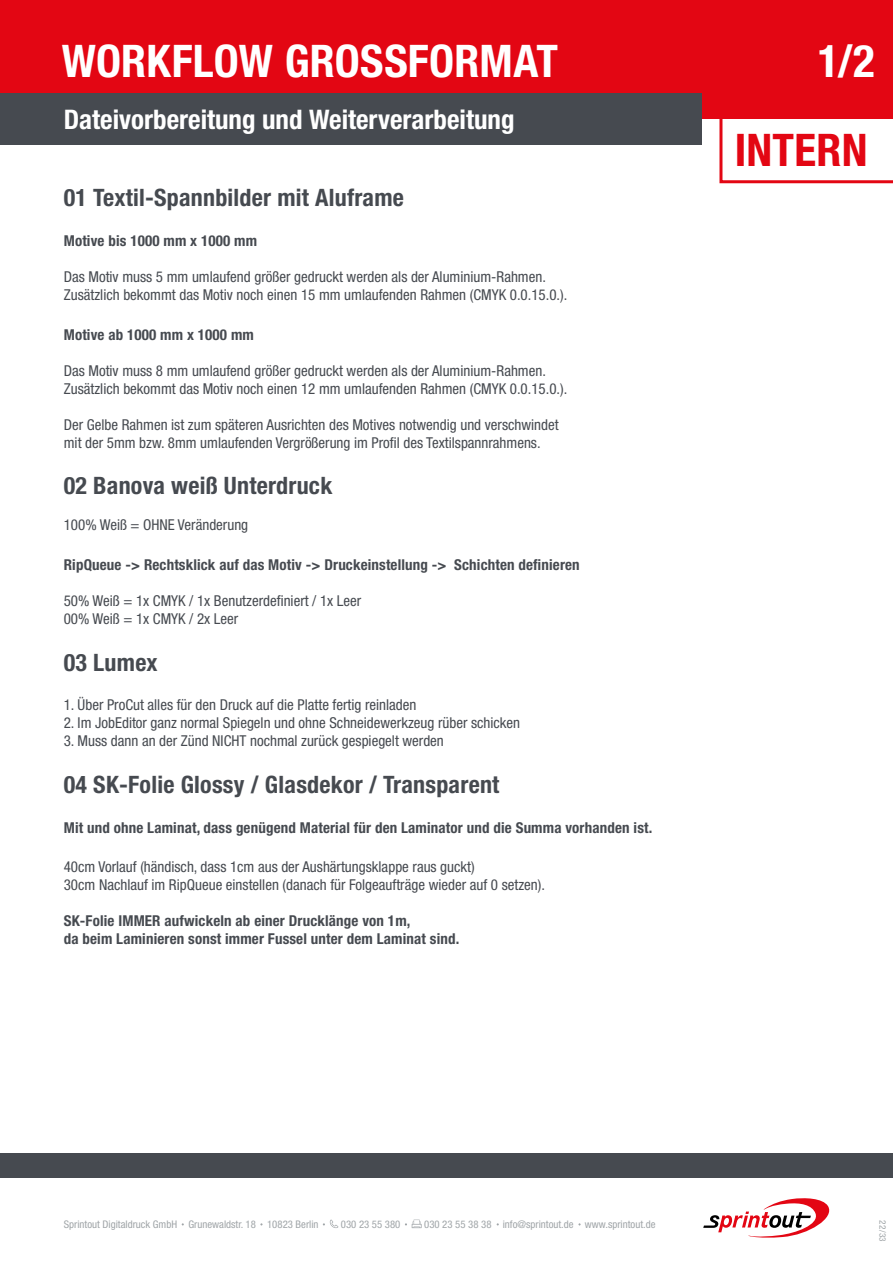
<style>
.page{position:relative;width:893px;height:1263px;background:#fff}
.page>*{position:absolute;margin:0;border:0;box-sizing:border-box;transform-origin:0 0}
.t1{font:700 condensed 45px "Helvetica Neue LT Std";letter-spacing:.005em;color:#fff}
.t2{font:700 condensed 45px "Helvetica Neue LT Std";letter-spacing:.005em;color:#e30613}
.t3{font:700 condensed 27px "Helvetica Neue LT Std";color:#fff}
.t4{font:700 condensed 24px "Helvetica Neue LT Std";letter-spacing:.01em;color:#464a50}
.t5{font:condensed 15px/18px "Helvetica Neue LT Std";color:#464a50}
.t6{font:700 condensed 15px/18px "Helvetica Neue LT Std";letter-spacing:.01em;color:#464a50}
.t7{font:condensed 10.5px "Helvetica Neue LT Std";color:#a0a5a8}
.t8{font:condensed 9px "Helvetica Neue LT Std";color:#a0a5a8}
</style>
<div class="page">
<div style="left:0;top:0;width:893px;height:119px;background:#e30613"></div>
<div style="left:0;top:94px;width:702px;height:51px;background:#464a50"></div>
<svg style="left:703px;top:1198px;width:127px;height:40px"></svg>
<svg style="left:323px;top:1219px;width:15px;height:9px"></svg>
<svg style="left:405px;top:1219px;width:17px;height:9px"></svg>
<div style="left:0;top:1153px;width:893px;height:25px;background:#464a50"></div>
<svg style="left:719px;top:119px;width:174px;height:64px"></svg>
<h1 class="t1" style="left:62px;top:34px;width:498px">WORKFLOW GROSSFORMAT</h1>
<h1 class="t1" style="left:818px;top:34px;width:58px">1/2</h1>
<h2 class="t3" style="left:64px;top:103px;width:452px">Dateivorbereitung und Weiterverarbeitung</h2>
<h3 class="t4" style="left:64px;top:183px;width:342px">01 Textil-Spannbilder mit Aluframe</h3>
<p class="t6" style="left:64px;top:231px;width:195px">Motive bis 1000 mm x 1000 mm</p>
<p class="t5" style="left:64px;top:268px;width:505px">Das Motiv muss 5 mm umlaufend größer gedruckt werden als der Aluminium-Rahmen.<br>Zusätzlich bekommt das Motiv noch einen 15 mm umlaufenden Rahmen (CMYK 0.0.15.0.).</p>
<p class="t6" style="left:64px;top:325px;width:192px">Motive ab 1000 mm x 1000 mm</p>
<p class="t5" style="left:64px;top:361px;width:505px">Das Motiv muss 8 mm umlaufend größer gedruckt werden als der Aluminium-Rahmen.<br>Zusätzlich bekommt das Motiv noch einen 12 mm umlaufenden Rahmen (CMYK 0.0.15.0.).</p>
<p class="t5" style="left:64px;top:415px;width:496px">Der Gelbe Rahmen ist zum späteren Ausrichten des Motives notwendig und verschwindet mit der 5mm bzw. 8mm umlaufenden Vergrößerung im Profil des Textilspannrahmens.</p>
<h3 class="t4" style="left:64px;top:471px;width:270px">02 Banova weiß Unterdruck</h3>
<p class="t5" style="left:64px;top:516px;width:186px">100% Weiß = OHNE Veränderung</p>
<p class="t6" style="left:64px;top:555px;width:517px">RipQueue -&gt; Rechtsklick auf das Motiv -&gt; Druckeinstellung -&gt; Schichten definieren</p>
<p class="t5" style="left:64px;top:592px;width:299px">50% Weiß = 1x CMYK / 1x Benutzerdefiniert / 1x Leer<br>00% Weiß = 1x CMYK / 2x Leer</p>
<h3 class="t4" style="left:64px;top:648px;width:95px">03 Lumex</h3>
<p class="t5" style="left:64px;top:696px;width:354px">1. Über ProCut alles für den Druck auf die Platte fertig reinladen</p>
<p class="t5" style="left:64px;top:714px;width:458px">2. Im JobEditor ganz normal Spiegeln und ohne Schneidewerkzeug rüber schicken</p>
<p class="t5" style="left:64px;top:732px;width:382px">3. Muss dann an der Zünd NICHT nochmal zurück gespiegelt werden</p>
<h3 class="t4" style="left:64px;top:770px;width:437px">04 SK-Folie Glossy / Glasdekor / Transparent</h3>
<p class="t6" style="left:64px;top:818px;width:590px">Mit und ohne Laminat, dass genügend Material für den Laminator und die Summa vorhanden ist.</p>
<p class="t5" style="left:64px;top:858px;width:483px">40cm Vorlauf (händisch, dass 1cm aus der Aushärtungsklappe raus guckt)<br>30cm Nachlauf im RipQueue einstellen (danach für Folgeaufträge wieder auf 0 setzen).</p>
<p class="t6" style="left:64px;top:912px;width:397px">SK-Folie IMMER aufwickeln ab einer Drucklänge von 1m,<br>da beim Laminieren sonst immer Fussel unter dem Laminat sind.</p>
<h1 class="t2" style="left:735px;top:123px;width:134px">INTERN</h1>
<p class="t7" style="left:64px;top:1218px;width:256px">Sprintout Digitaldruck GmbH Grunewaldstr. 18 10823 Berlin</p>
<p class="t7" style="left:341px;top:1218px;width:61px">030 23 55 380</p>
<p class="t7" style="left:424px;top:1218px;width:233px">030 23 55 38 38 info@sprintout.de www.sprintout.de</p>
<p class="t8" style="left:888px;top:1220px;width:23px;rotate:90deg">22/33</p>
</div>
